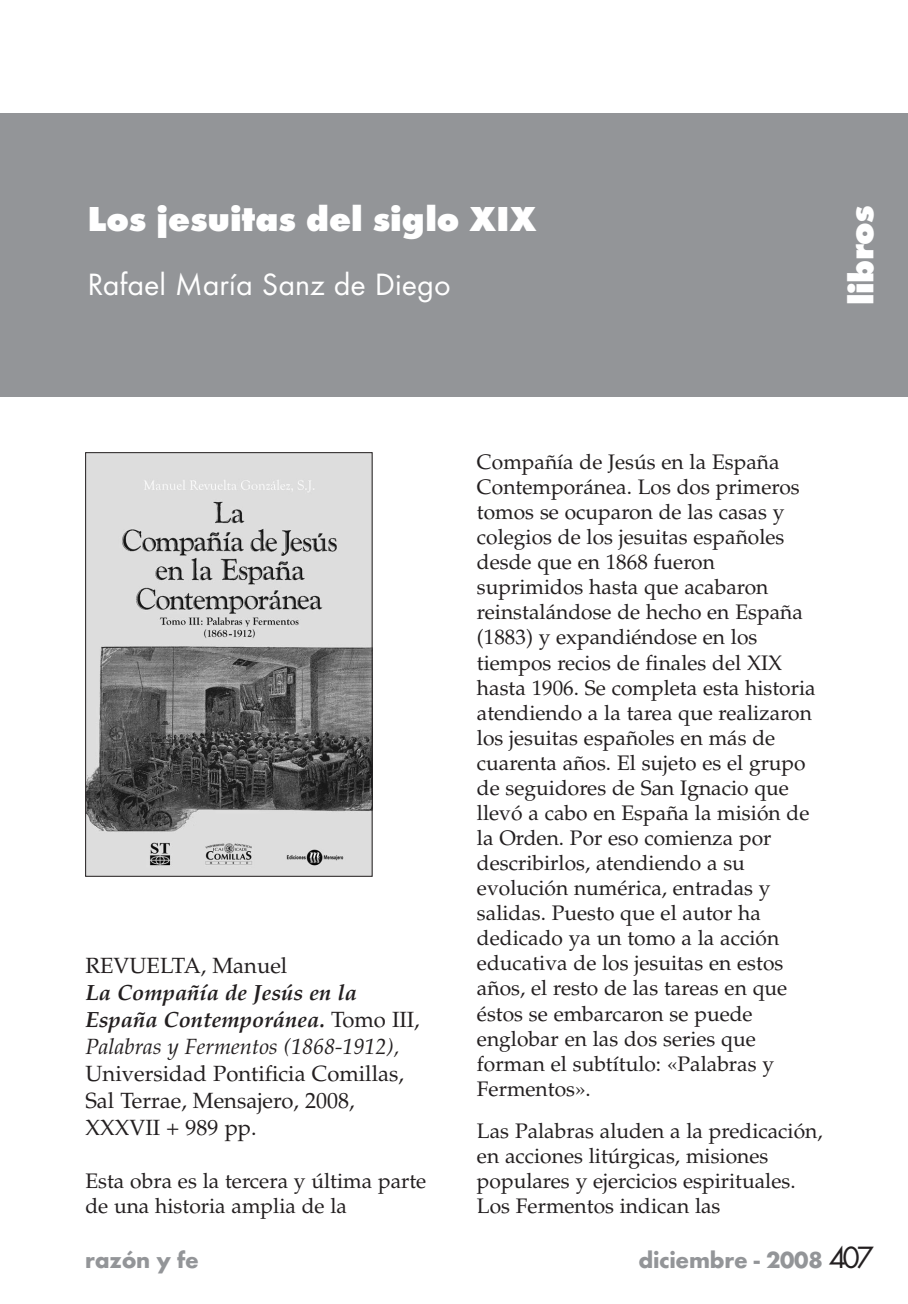
<style>
.page{position:relative;width:908px;height:1304px;background:#fff}
.page>*{position:absolute;margin:0;border:0;box-sizing:border-box;transform-origin:0 0}
.t1{font:800 36px "Futura T";color:#fff}
.t2{font:32px "Futura T";color:#fff}
.t3{font:700 24px "Futura T";letter-spacing:-.01em;color:#939598}
.t4{font:22px/27px "Palatino";color:#231f20}
.t5{font:italic 700 22px/27px "Palatino";color:#231f20}
.t6{font:21px/25px "Palatino";color:#231f20}
.s1{font-weight:400;font-style:normal}
.s2{font-weight:400}
.s3{font-weight:400;font-size:32px;color:#231f20}
</style>
<div class="page">
<div style="left:0;top:113px;width:907px;height:284px;background:#939598"></div>
<img style="left:87px;top:454px;width:283px;height:421px">
<div style="left:85px;top:452px;width:287px;height:425px;border:1px solid #231f20"></div>
<h1 class="t1" style="left:87px;top:205px;width:450px">Los jesuitas del siglo XIX</h1>
<h2 class="t2" style="left:87px;top:272px;width:364px">Rafael María Sanz de Diego</h2>
<h1 class="t1" style="left:846px;top:305px;width:102px;rotate:-90deg">libros</h1>
<p class="t4" style="left:85px;top:954px;width:203px">REVUELTA, Manuel</p>
<p class="t5" style="left:85px;top:981px;width:336px">La Compañía de Jesús en la<br>España Contemporánea. <span class="s1">Tomo III,<br></span><span class="s2">Palabras y Fermentos (1868-1912),</span></p>
<p class="t4" style="left:85px;top:1062px;width:320px">Universidad Pontificia Comillas,<br>Sal Terrae, Mensajero, 2008,<br>XXXVII + 989 pp.</p>
<p class="t6" style="left:85px;top:1171px;width:342px">Esta obra es la tercera y última parte de una historia amplia de la</p>
<p class="t6" style="left:476px;top:452px;width:340px">Compañía de Jesús en la España<br>Contemporánea. Los dos primeros tomos se ocuparon de las casas y colegios de los jesuitas españoles desde que en 1868 fueron suprimidos hasta que acabaron reinstalándose de hecho en España (1883) y expandiéndose en los tiempos recios de finales del XIX hasta 1906. Se completa esta historia atendiendo a la tarea que realizaron los jesuitas españoles en más de cuarenta años. El sujeto es el grupo de seguidores de San Ignacio que llevó a cabo en España la misión de la Orden. Por eso comienza por describirlos, atendiendo a su evolución numérica, entradas y salidas. Puesto que el autor ha dedicado ya un tomo a la acción educativa de los jesuitas en estos años, el resto de las tareas en que éstos se embarcaron se puede englobar en las dos series que forman el subtítulo: «Palabras y<br>Fermentos».</p>
<p class="t6" style="left:476px;top:1121px;width:347px">Las Palabras aluden a la predicación, en acciones litúrgicas, misiones populares y ejercicios espirituales.<br>Los Fermentos indican las</p>
<p class="t3" style="left:85px;top:1251px;width:115px">razón y fe</p>
<p class="t3" style="left:638px;top:1251px;width:237px">diciembre - 2008 <span class="s3">407</span></p>
</div>
